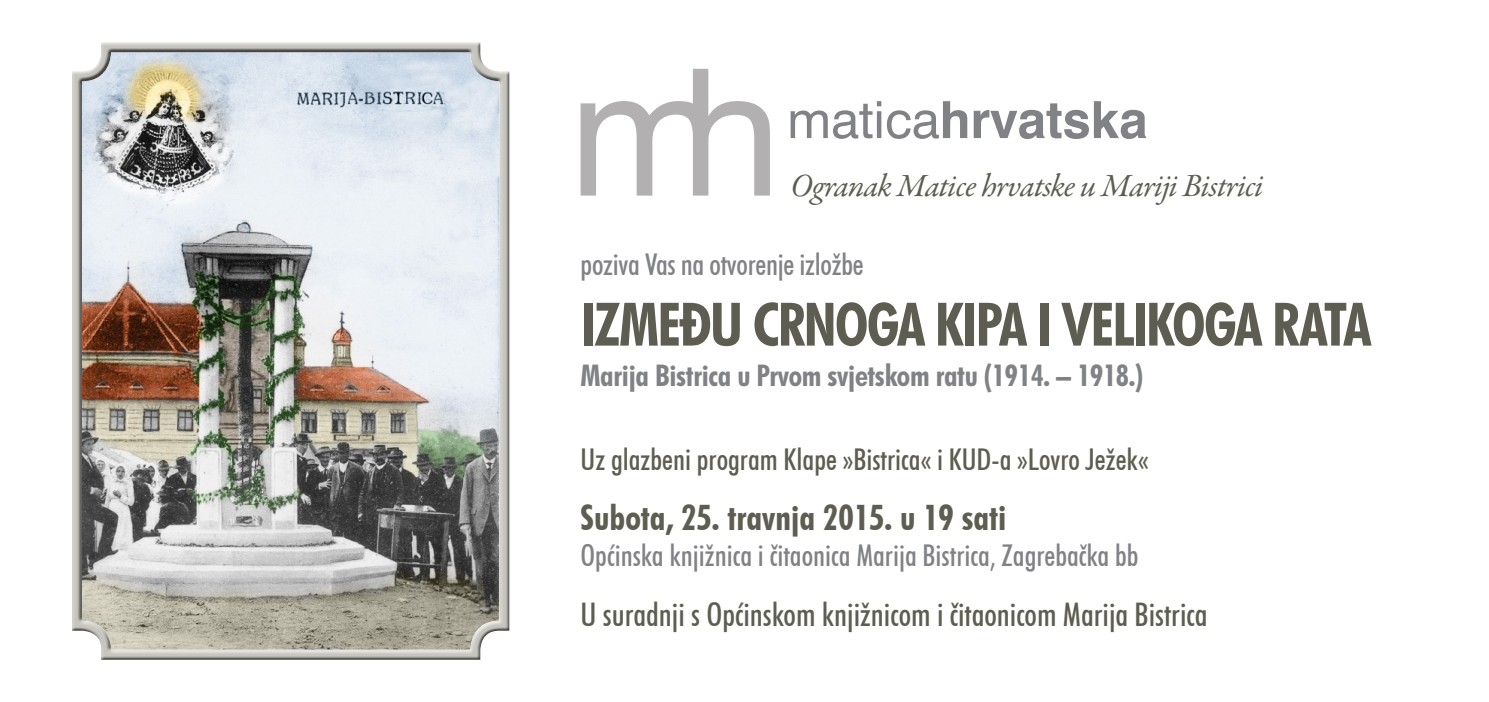
<style>
.page{position:relative;width:1489px;height:702px;background:#fff}
.page>*{position:absolute;margin:0;border:0;box-sizing:border-box;transform-origin:0 0}
.t1{font:700 60px "MH Futura Bd Cn";letter-spacing:-.035em;color:#5e5d51}
.t2{font:700 condensed 35px "Futura BT";color:#5e5d51}
.t3{font:500 condensed 32.5px "Futura BT";color:#5e5d51}
.t4{font:italic 32.5px "MH Garamond";letter-spacing:-.025em;color:#5e5d51}
.t5{font:500 condensed 30px "Futura BT";color:#808285}
.t6{font:500 condensed 30px "Futura BT";color:#5e5d51}
.t7{font:700 30px "MH Futura Bd Cn";letter-spacing:-.01em;color:#808285}
</style>
<div class="page">
<div style="left:71px;top:41px;width:440px;height:620px;background:#231f20;opacity:.75"></div>
<svg style="left:580px;top:69px;width:190px;height:126px"></svg>
<svg style="left:790px;top:101px;width:356px;height:38px"></svg>
<p class="t4" style="left:790px;top:165px;width:474px">Ogranak Matice hrvatske u Mariji Bistrici</p>
<p class="t5" style="left:580px;top:246px;width:284px">poziva Vas na otvorenje izložbe</p>
<h1 class="t1" style="left:580px;top:284px;width:792px">IZMEĐU CRNOGA KIPA I VELIKOGA RATA</h1>
<p class="t7" style="left:580px;top:355px;width:564px">Marija Bistrica u Prvom svjetskom ratu (1914. – 1918.)</p>
<p class="t6" style="left:580px;top:440px;width:569px">Uz glazbeni program Klape »Bistrica« i KUD-a »Lovro Ježek«</p>
<p class="t2" style="left:580px;top:496px;width:427px">Subota, 25. travnja 2015. u 19 sati</p>
<p class="t5" style="left:580px;top:537px;width:559px">Općinska knjižnica i čitaonica Marija Bistrica, Zagrebačka bb</p>
<p class="t3" style="left:580px;top:595px;width:628px">U suradnji s Općinskom knjižnicom i čitaonicom Marija Bistrica</p>
</div>
